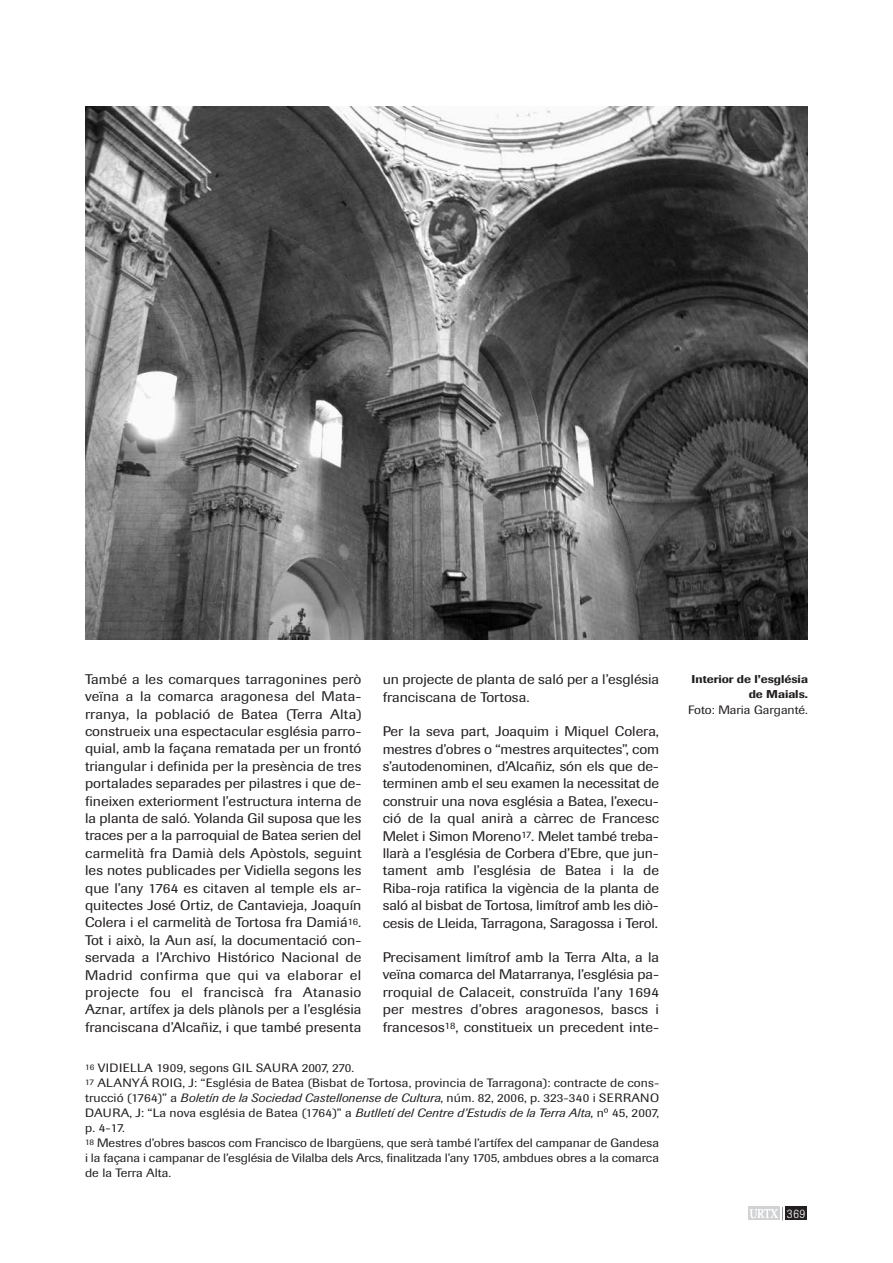
<style>
.page{position:relative;width:893px;height:1263px;background:#fff}
.page>*{position:absolute;margin:0;border:0;box-sizing:border-box;transform-origin:0 0}
.t1{font:13.8px/17.4px "Imago";color:#231f20;text-align:justify;scale:1.1 1}
.t2{font:13.5px "Times";color:#fff;scale:.8 1}
.t3{font:12px/15px "Imago";color:#231f20;scale:1.1 1}
.t4{font:500 11.25px/15.8px "Imago";color:#231f20;text-align:right;scale:1.1 1}
.s1{font-style:italic}
.s2{font-family:"Imago";font-weight:300;font-size:12.75px}
</style>
<div class="page">
<div style="left:785px;top:1206px;width:22px;height:14px;background:#231f20"></div>
<svg style="left:782px;top:1207px;width:1px;height:13px"></svg>
<div style="left:748px;top:1207px;width:31px;height:13px;background:#d1d2d4"></div>
<img style="left:85px;top:106px;width:723px;height:534px">
<p class="t1" style="left:85px;top:671px;width:253px">També a les comarques tarragonines però veïna a la comarca aragonesa del Mata&shy;rranya, la població de Batea (Terra Alta) construeix una espectacular església parro&shy;quial, amb la façana rematada per un frontó triangular i definida per la presència de tres portalades separades per pilastres i que de&shy;fineixen exteriorment l’estructura interna de la planta de saló. Yolanda Gil suposa que les traces per a la parroquial de Batea serien del carmelità fra Damià dels Apòstols, seguint les notes publicades per Vidiella segons les que l’any 1764 es citaven al temple els ar&shy;quitectes José Ortiz, de Cantavieja, Joaquín Colera i el carmelità de Tortosa fra Damiá<sup>16</sup>.<br>Tot i això, la Aun así, la documentació con&shy;servada a l’Archivo Histórico Nacional de Madrid confirma que qui va elaborar el projecte fou el franciscà fra Atanasio Aznar, artífex ja dels plànols per a l’església franciscana d’Alcañiz, i que també presenta</p>
<p class="t1" style="left:383px;top:672px;width:253px">un projecte de planta de saló per a l’església franciscana de Tortosa.</p>
<p class="t1" style="left:383px;top:724px;width:253px">Per la seva part, Joaquim i Miquel Colera, mestres d’obres o “mestres arquitectes”, com s’autodenominen, d’Alcañiz, són els que de&shy;terminen amb el seu examen la necessitat de construir una nova església a Batea, l’execu&shy;ció de la qual anirà a càrrec de Francesc Melet i Simon Moreno<sup>17</sup>. Melet també treba&shy;llarà a l’església de Corbera d’Ebre, que jun&shy;tament amb l’església de Batea i la de Riba-roja ratifica la vigència de la planta de saló al bisbat de Tortosa, limítrof amb les diò&shy;cesis de Lleida, Tarragona, Saragossa i Terol.</p>
<p class="t1" style="left:383px;top:949px;width:253px">Precisament limítrof amb la Terra Alta, a la veïna comarca del Matarranya, l’església pa&shy;rroquial de Calaceit, construïda l’any 1694 per mestres d’obres aragonesos, bascs i francesos<sup>18</sup>, constitueix un precedent inte-</p>
<p class="t3" style="left:85px;top:1062px;width:523px"><sup>16</sup> VIDIELLA 1909, segons GIL SAURA 2007, 270.<br><sup>17</sup> ALANYÁ ROIG, J: “Església de Batea (Bisbat de Tortosa, provincia de Tarragona): contracte de cons&shy;trucció (1764)” a <span class="s1">Boletín de la Sociedad Castellonense de Cultura</span>, núm. 82, 2006, p. 323-340 i SERRANO DAURA, J: “La nova església de Batea (1764)” a <span class="s1">Butlletí del Centre d’Estudis de la Terra Alta</span>, nº 45, 2007, p. 4-17.<br><sup>18</sup> Mestres d’obres bascos com Francisco de Ibargüens, que serà també l’artífex del campanar de Gandesa i la façana i campanar de l’església de Vilalba dels Arcs, finalitzada l’any 1705, ambdues obres a la comarca de la Terra Alta.</p>
<p class="t4" style="left:692px;top:672px;width:107px">Interior de l’església de Maials.</p>
<p class="t3" style="left:688px;top:703px;width:110px">Foto: Maria Garganté.</p>
<p class="t2" style="left:750px;top:1209px;width:71px">URTX <span class="s2">369</span></p>
</div>
